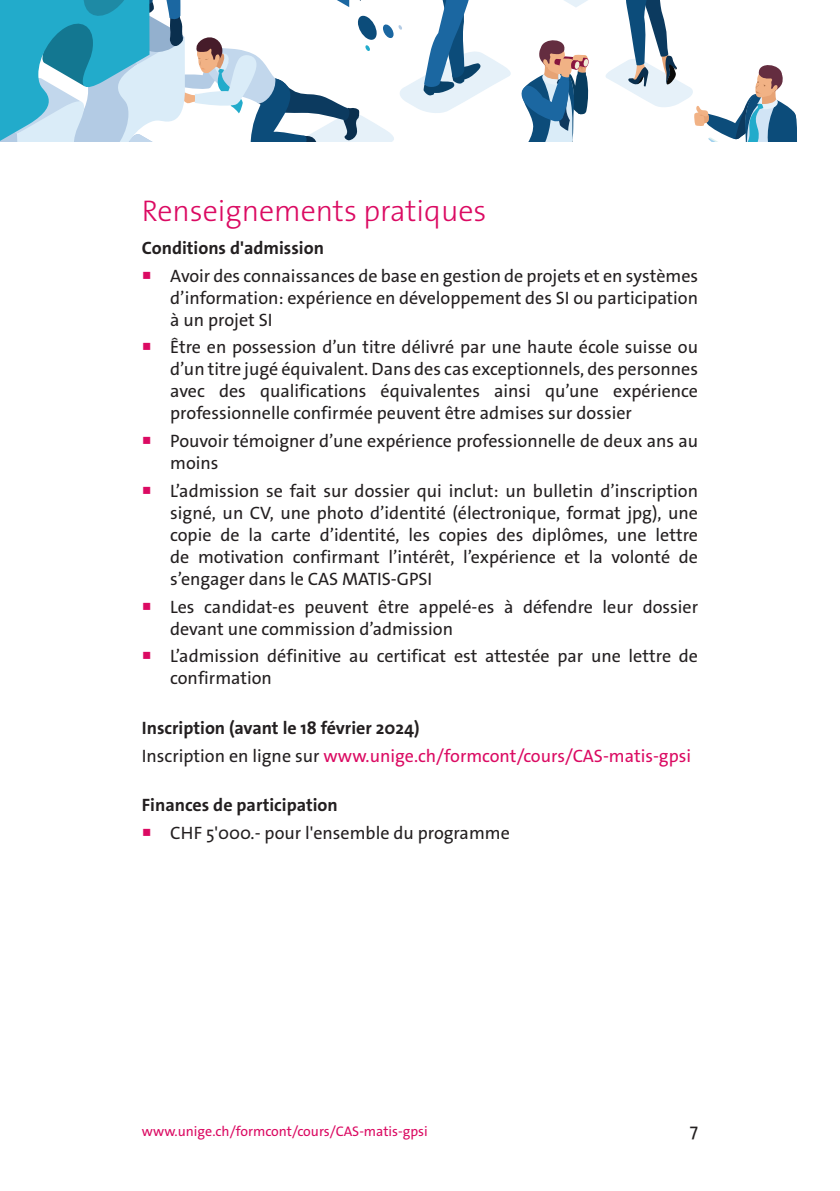
<style>
.page{position:relative;width:840px;height:1191px;background:#fff}
.page>*{position:absolute;margin:0;border:0;box-sizing:border-box;transform-origin:0 0}
.texte{font:300 30px "The Sans Os F";color:#db0a62}
.retrait5{font:18px/22px "The Sans Os F";color:#231f20;text-align:justify}
.texte-2{font:700 18px "The Sans Os F";color:#231f20}
.texte-3{font:18px "The Sans Os F";color:#db0a62}
.t1{font:14px "The Sans Os F";color:#db0a62}
.s1{color:#db0a62}
.s2{color:#231f20}
</style>
<div class="page">
<svg style="left:0;top:0;width:797px;height:142px"></svg>
<p class="texte" style="left:142px;top:191px;width:346px">Renseignements pratiques</p>
<p class="texte-2" style="left:142px;top:236px;width:183px">Conditions d'admission</p>
<p class="retrait5" style="left:170px;top:265px;width:529px;text-indent:-28px"><span class="s1">○</span> Avoir des connaissances de base en gestion de projets et en systèmes d’information: expérience en développement des SI ou participation à un projet SI</p>
<p class="retrait5" style="left:170px;top:336px;width:529px;text-indent:-28px"><span class="s1">○</span> Être en possession d’un titre délivré par une haute école suisse ou d’un titre jugé équivalent. Dans des cas exceptionnels, des personnes avec des qualifications équivalentes ainsi qu’une expérience professionnelle confirmée peuvent être admises sur dossier</p>
<p class="retrait5" style="left:170px;top:430px;width:529px;text-indent:-28px"><span class="s1">○</span> Pouvoir témoigner d’une expérience professionnelle de deux ans au moins</p>
<p class="retrait5" style="left:170px;top:480px;width:529px;text-indent:-28px"><span class="s1">○</span> L’admission se fait sur dossier qui inclut: un bulletin d’inscription signé, un CV, une photo d’identité (électronique, format jpg), une copie de la carte d’identité, les copies des diplômes, une lettre de motivation confirmant l’intérêt, l’expérience et la volonté de s’engager dans le CAS MATIS-GPSI</p>
<p class="retrait5" style="left:170px;top:595px;width:529px;text-indent:-28px"><span class="s1">○</span> Les candidat-es peuvent être appelé-es à défendre leur dossier devant une commission d’admission</p>
<p class="retrait5" style="left:170px;top:645px;width:529px;text-indent:-28px"><span class="s1">○</span> L’admission définitive au certificat est attestée par une lettre de confirmation</p>
<p class="texte-2" style="left:142px;top:716px;width:279px">Inscription (avant le 18 février 2024)</p>
<p class="texte-3" style="left:142px;top:744px;width:550px"><span class="s2">Inscription en ligne sur</span> www.unige.ch/formcont/cours/CAS-matis-gpsi</p>
<p class="texte-2" style="left:142px;top:793px;width:197px">Finances de participation</p>
<p class="retrait5" style="left:142px;top:822px;width:369px"><span class="s1">○</span> CHF 5'000.- pour l'ensemble du programme</p>
<p class="t1" style="left:142px;top:1122px;width:287px">www.unige.ch/formcont/cours/CAS-matis-gpsi</p>
<p class="retrait5" style="left:689px;top:1119px;width:10px">7</p>
</div>
